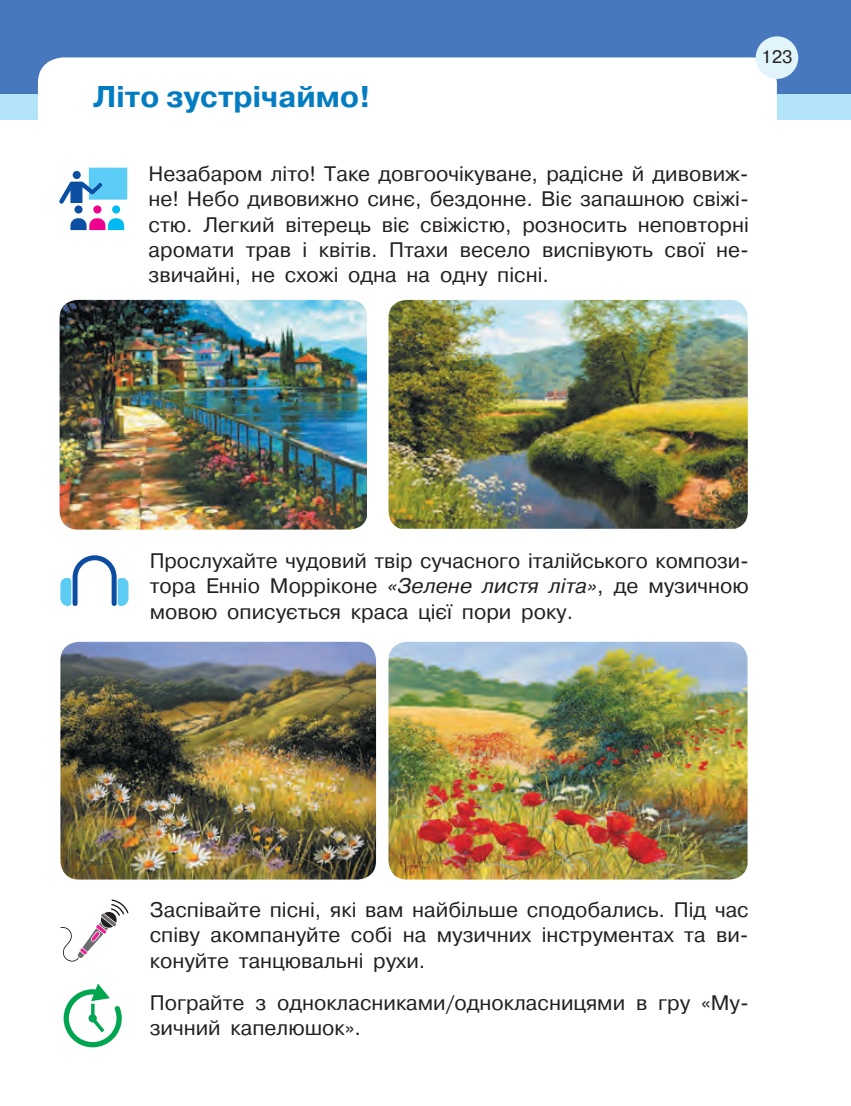
<style>
.page{position:relative;width:851px;height:1106px;background:#fff}
.page>*{position:absolute;margin:0;border:0;box-sizing:border-box;transform-origin:0 0}
.t1{font:700 30px "Pragmatica C";color:#047cc2}
.t2{font:21px/25.2px "Pragmatica C";color:#231f20;text-align:justify}
.t3{font:18px "Pragmatica C";color:#231f20}
.s1{font-style:italic}
</style>
<div class="page">
<div style="left:0;top:0;width:850px;height:119px;background:#b3e3f9"></div>
<div style="left:0;top:0;width:850px;height:94px;background:#4777bc"></div>
<div style="left:38px;top:57px;width:738px;height:88px;background:#fff;border-radius:26px"></div>
<div style="left:755px;top:36px;width:43px;height:43px;background:#e1f4fc;border-radius:50%"></div>
<svg style="left:59px;top:168px;width:68px;height:36px"></svg>
<div style="left:73px;top:171px;width:8px;height:8px;background:#0a4fa2;border-radius:50%"></div>
<svg style="left:74px;top:205px;width:9px;height:8px"></svg>
<div style="left:93px;top:205px;width:8px;height:8px;background:#ed028c;border-radius:50%"></div>
<svg style="left:70px;top:218px;width:54px;height:12px"></svg>
<div style="left:112px;top:205px;width:8px;height:8px;background:#00baf1;border-radius:50%"></div>
<svg style="left:60px;top:899px;width:68px;height:62px"></svg>
<svg style="left:64px;top:983px;width:58px;height:64px"></svg>
<svg style="left:60px;top:555px;width:68px;height:51px"></svg>
<img style="left:60px;top:300px;width:307px;height:229px">
<img style="left:388px;top:300px;width:359px;height:229px">
<img style="left:388px;top:642px;width:359px;height:237px">
<img style="left:60px;top:642px;width:316px;height:237px">
<h1 class="t1" style="left:93px;top:81px;width:279px">Літо зустрічаймо!</h1>
<p class="t3" style="left:753px;top:43px;width:33px">123</p>
<p class="t3" style="left:761px;top:47px;width:33px">123</p>
<p class="t2" style="left:148px;top:162px;width:601px">Незабаром літо! Таке довгоочікуване, радісне й дивовиж&shy;не! Небо дивовижно синє, бездонне. Віє запашною свіжі&shy;стю. Легкий вітерець віє свіжістю, розносить неповторні аромати трав і квітів. Птахи весело виспівують свої не&shy;звичайні, не схожі одна на одну пісні.</p>
<p class="t2" style="left:150px;top:548px;width:600px">Прослухайте чудовий твір сучасного італійського компози&shy;тора Енніо Морріконе <span class="s1">«Зелене листя літа»</span>, де музичною мовою описується краса цієї пори року.</p>
<p class="t2" style="left:150px;top:897px;width:600px">Заспівайте пісні, які вам найбільше сподобались. Під час співу акомпануйте собі на музичних інструментах та ви&shy;конуйте танцювальні рухи.</p>
<p class="t2" style="left:150px;top:990px;width:600px">Пограйте з однокласниками/однокласницями в гру «Му&shy;зичний капелюшок».</p>
</div>
